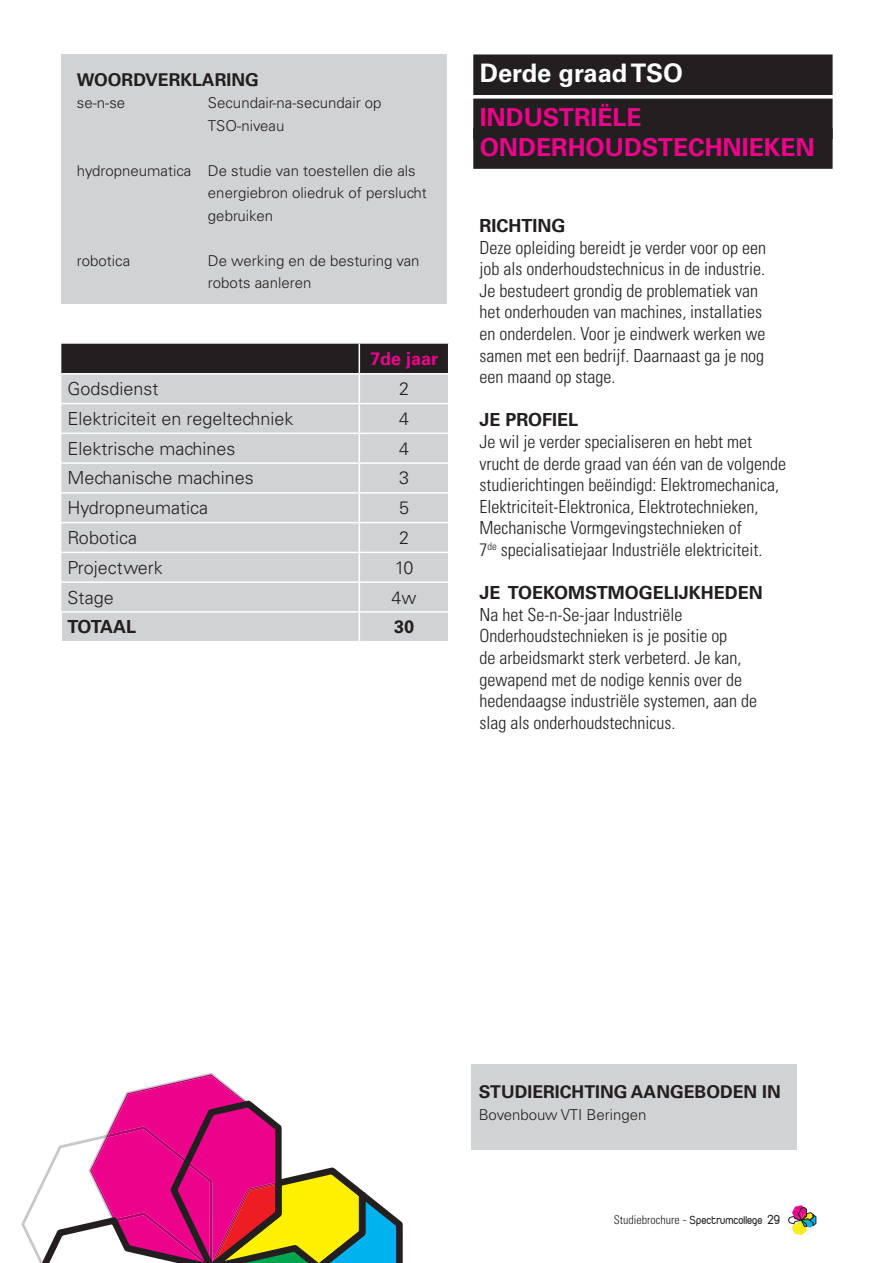
<style>
.page{position:relative;width:893px;height:1263px;background:#fff}
.page>*{position:absolute;margin:0;border:0;box-sizing:border-box;transform-origin:0 0}
.t1{font:700 25.5px "Univers LT Std";color:#fff}
.t2{font:700 24.75px/29.7px "Univers LT Std";color:#ed028c}
.t3{font:300 condensed 18px/21.6px "Univers LT Std";color:#231f20}
.t4{font:300 18px "Univers LT Std";color:#231f20}
.t5{font:700 18px "Univers LT Std";color:#231f20}
.t6{font:700 18px "Univers LT Std";color:#ed028c}
.t7{font:700 17.7px "Univers LT Std";color:#231f20}
.t8{font:300 15px/22.5px "Univers LT Std";color:#231f20}
.t9{font:12px "Duepuntozero";color:#231f20}
.s1{font-family:"Univers LT Std";font-weight:300;font-stretch:condensed}
.s2{font-family:"Univers LT Std";font-weight:300;font-stretch:condensed;font-size:13.5px}
.s3{font-size:13.5px}
</style>
<div class="page">
<svg style="left:787px;top:1205px;width:29px;height:30px"></svg>
<svg style="left:21px;top:1073px;width:382px;height:190px"></svg>
<svg style="left:61px;top:344px;width:387px;height:297px;background:#c2c2c4"></svg>
<div style="left:473px;top:54px;width:360px;height:41px;background:#231f20"></div>
<div style="left:473px;top:99px;width:360px;height:40px;background:#231f20"></div>
<div style="left:473px;top:128px;width:360px;height:41px;background:#231f20"></div>
<div style="left:471px;top:1065px;width:326px;height:85px;background:#d1d2d4"></div>
<div style="left:61px;top:54px;width:385px;height:249px;background:#d1d2d4"></div>
<p class="t7" style="left:77px;top:69px;width:183px">WOORDVERKLARING</p>
<p class="t8" style="left:77px;top:92px;width:50px">se-n-se</p>
<p class="t8" style="left:208px;top:92px;width:175px">Secundair-na-secundair op<br>TSO-niveau</p>
<p class="t8" style="left:208px;top:159px;width:220px">De studie van toestellen die als energiebron oliedruk of perslucht gebruiken</p>
<p class="t8" style="left:208px;top:249px;width:213px">De werking en de besturing van robots aanleren</p>
<p class="t8" style="left:77px;top:159px;width:116px">hydropneumatica</p>
<p class="t8" style="left:77px;top:249px;width:55px">robotica</p>
<p class="t6" style="left:370px;top:348px;width:70px">7de jaar</p>
<p class="t4" style="left:67px;top:378px;width:93px">Godsdienst</p>
<p class="t4" style="left:399px;top:378px;width:12px">2</p>
<p class="t4" style="left:67px;top:408px;width:228px">Elektriciteit en regeltechniek</p>
<p class="t4" style="left:399px;top:408px;width:12px">4</p>
<p class="t4" style="left:67px;top:437px;width:170px">Elektrische machines</p>
<p class="t4" style="left:399px;top:437px;width:12px">4</p>
<p class="t4" style="left:67px;top:467px;width:188px">Mechanische machines</p>
<p class="t4" style="left:399px;top:467px;width:12px">3</p>
<p class="t4" style="left:67px;top:497px;width:142px">Hydropneumatica</p>
<p class="t4" style="left:399px;top:497px;width:12px">5</p>
<p class="t4" style="left:67px;top:527px;width:71px">Robotica</p>
<p class="t4" style="left:399px;top:527px;width:12px">2</p>
<p class="t4" style="left:67px;top:556px;width:97px">Projectwerk</p>
<p class="t4" style="left:395px;top:556px;width:20px">10</p>
<p class="t4" style="left:67px;top:586px;width:48px">Stage</p>
<p class="t4" style="left:391px;top:586px;width:27px">4w</p>
<p class="t5" style="left:67px;top:616px;width:70px">TOTAAL</p>
<p class="t5" style="left:394px;top:616px;width:22px">30</p>
<h1 class="t1" style="left:480px;top:58px;width:205px">Derde graad TSO</h1>
<h2 class="t2" style="left:480px;top:103px;width:337px">INDUSTRIËLE<br>ONDERHOUDSTECHNIEKEN</h2>
<p class="t5" style="left:479px;top:215px;width:88px">RICHTING</p>
<p class="t3" style="left:479px;top:236px;width:288px">Deze opleiding bereidt je verder voor op een job als onderhoudstechnicus in de industrie.<br>Je bestudeert grondig de problematiek van het onderhouden van machines, installaties en onderdelen. Voor je eindwerk werken we samen met een bedrijf. Daarnaast ga je nog een maand op stage.</p>
<p class="t5" style="left:479px;top:410px;width:100px">JE PROFIEL</p>
<p class="t3" style="left:479px;top:431px;width:308px">Je wil je verder specialiseren en hebt met vrucht de derde graad van één van de volgende studierichtingen beëindigd: Elektromechanica, Elektriciteit-Elektronica, Elektrotechnieken, Mechanische Vormgevingstechnieken of<br>7<sup>de</sup> specialisatiejaar Industriële elektriciteit.</p>
<p class="t5" style="left:479px;top:582px;width:285px">JE TOEKOMSTMOGELIJKHEDEN</p>
<p class="t3" style="left:479px;top:604px;width:279px">Na het Se-n-Se-jaar Industriële Onderhoudstechnieken is je positie op<br>de arbeidsmarkt sterk verbeterd. Je kan, gewapend met de nodige kennis over de hedendaagse industriële systemen, aan de slag als onderhoudstechnicus.</p>
<p class="t7" style="left:479px;top:1081px;width:303px">STUDIERICHTING AANGEBODEN IN</p>
<p class="t8" style="left:479px;top:1103px;width:169px">Bovenbouw VTI Beringen</p>
<p class="t9" style="left:614px;top:1213px;width:168px"><span class="s1">Studiebrochure</span> <span class="s2">-</span> Spectrumcollege <span class="s3">29</span></p>
</div>
